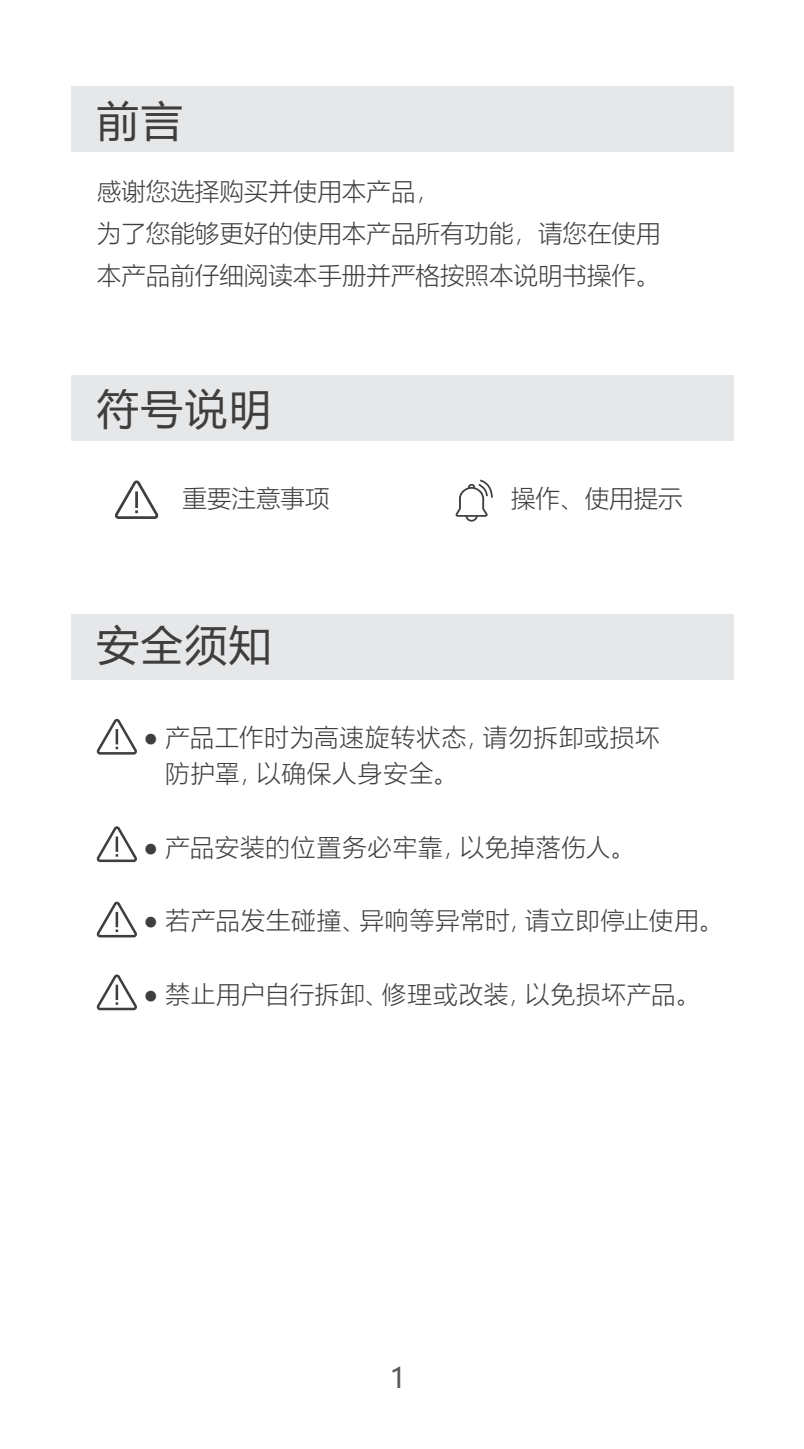
<style>
.page{position:relative;width:804px;height:1449px;background:#fff}
.page>*{position:absolute;margin:0;border:0;box-sizing:border-box;transform-origin:0 0}
.t1{font:42px "Microsoft Ya Hei";letter-spacing:.05em;color:#3e3e3f}
.t2{font:28px "Microsoft Ya Hei";color:#57585a}
.t3{font:300 24.5px/36.8px "Microsoft Ya Hei";letter-spacing:.035em;color:#3e3e3f}
.t4{font:300 24.5px/42px "Microsoft Ya Hei";color:#3e3e3f}
.t5{font:300 24.5px "Microsoft Ya Hei";letter-spacing:.03em;color:#3e3e3f}
</style>
<div class="page">
<div style="left:71px;top:86px;width:662px;height:65px;background:#e6e7e9"></div>
<div style="left:71px;top:375px;width:662px;height:65px;background:#e6e7e9"></div>
<div style="left:71px;top:614px;width:662px;height:66px;background:#e6e7e9"></div>
<svg style="left:115px;top:480px;width:43px;height:39px"></svg>
<hr style="left:135px;top:491px;width:3px;height:17px;background:#3e3e3f">
<svg style="left:455px;top:479px;width:38px;height:42px"></svg>
<svg style="left:97px;top:719px;width:40px;height:35px"></svg>
<svg style="left:97px;top:826px;width:40px;height:36px"></svg>
<svg style="left:97px;top:901px;width:40px;height:36px"></svg>
<svg style="left:97px;top:974px;width:40px;height:36px"></svg>
<h1 class="t1" style="left:97px;top:92px;width:88px">前言</h1>
<p class="t4" style="left:97px;top:169px;width:565px">感谢您选择购买并使用本产品，<br>为了您能够更好的使用本产品所有功能，请您在使用本产品前仔细阅读本手册并严格按照本说明书操作。</p>
<h1 class="t1" style="left:97px;top:380px;width:176px">符号说明</h1>
<p class="t4" style="left:182px;top:477px;width:148px">重要注意事项</p>
<p class="t4" style="left:511px;top:477px;width:173px">操作、使用提示</p>
<h1 class="t1" style="left:97px;top:616px;width:176px">安全须知</h1>
<p class="t3" style="left:165px;top:718px;width:496px;text-indent:-22px">● 产品工作时为高速旋转状态，请勿拆卸或损坏防护罩，以确保人身安全。</p>
<p class="t3" style="left:143px;top:828px;width:494px">● 产品安装的位置务必牢靠，以免掉落伤人。</p>
<p class="t5" style="left:143px;top:904px;width:582px">● 若产品发生碰撞、异响等异常时，请立即停止使用。</p>
<p class="t3" style="left:143px;top:975px;width:559px">● 禁止用户自行拆卸、修理或改装，以免损坏产品。</p>
<p class="t2" style="left:390px;top:1359px;width:18px">1</p>
</div>
